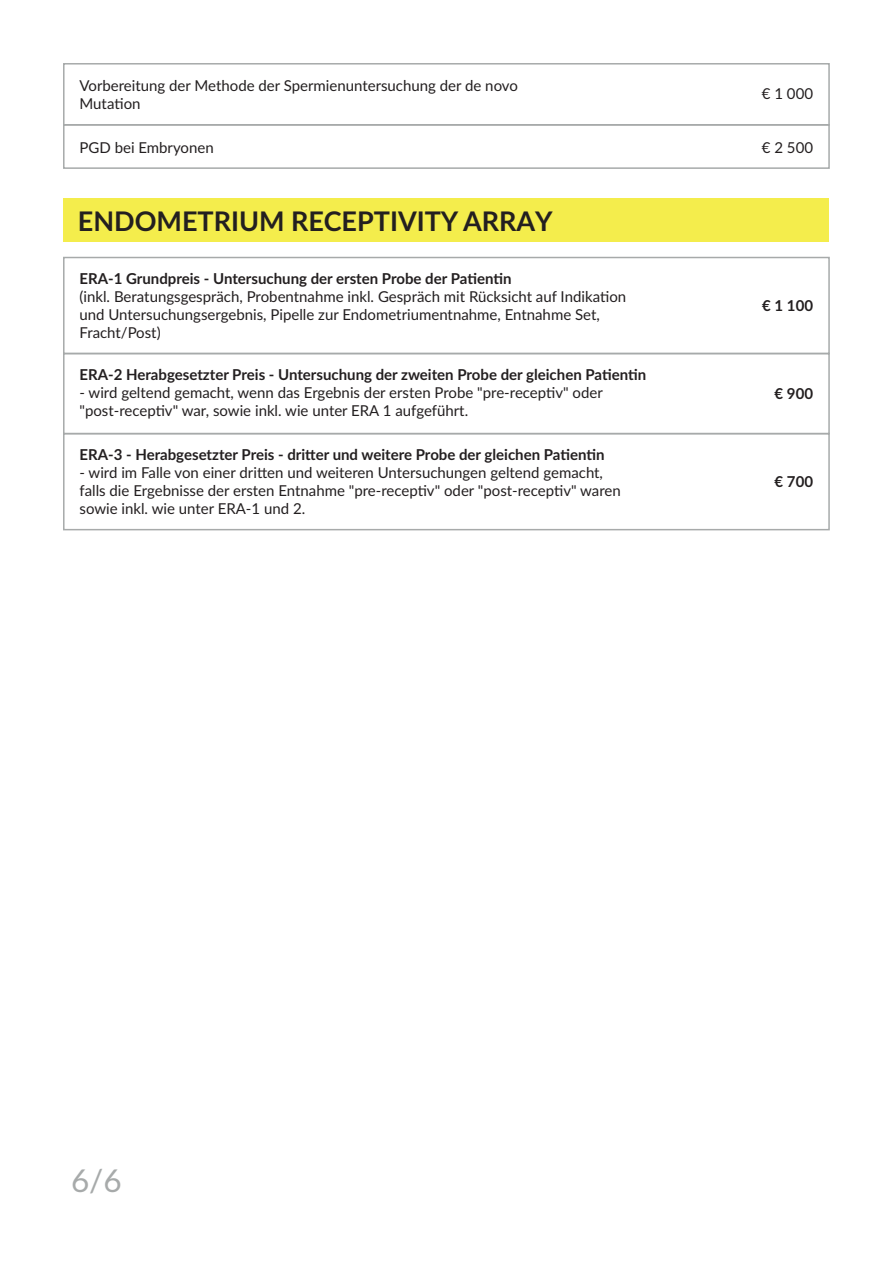
<style>
.page{position:relative;width:893px;height:1263px;background:#fff}
.page>*{position:absolute;margin:0;border:0;box-sizing:border-box;transform-origin:0 0}
.t1{font:31.5px "Lato Latin";color:#a7aaaa}
.t2{font:700 27px "Lato Latin";color:#231f20}
.t3{font:15px/18px "Lato Latin";color:#231f20}
.t4{font:700 15px "Lato Latin";color:#231f20}
</style>
<div class="page">
<div style="left:64px;top:199px;width:765px;height:43px;background:#f4ed4c"></div>
<div style="left:63px;top:257px;width:767px;height:97px;border:2px solid #a7aaaa"></div>
<div style="left:63px;top:353px;width:767px;height:81px;border:2px solid #a7aaaa"></div>
<div style="left:63px;top:433px;width:767px;height:97px;border:2px solid #a7aaaa"></div>
<div style="left:63px;top:63px;width:767px;height:63px;border:2px solid #a7aaaa"></div>
<div style="left:63px;top:124px;width:767px;height:45px;border:2px solid #a7aaaa"></div>
<p class="t3" style="left:80px;top:77px;width:440px">Vorbereitung der Methode der Spermienuntersuchung der de novo<br>Mutation</p>
<p class="t3" style="left:762px;top:85px;width:53px">€ 1 000</p>
<p class="t3" style="left:80px;top:138px;width:136px">PGD bei Embryonen</p>
<p class="t3" style="left:762px;top:138px;width:53px">€ 2 500</p>
<h2 class="t2" style="left:78px;top:205px;width:476px">ENDOMETRIUM RECEPTIVITY ARRAY</h2>
<p class="t4" style="left:79px;top:270px;width:433px">ERA-1 Grundpreis - Untersuchung der ersten Probe der Patientin</p>
<p class="t3" style="left:79px;top:288px;width:548px">(inkl. Beratungsgespräch, Probentnahme inkl. Gespräch mit Rücksicht auf Indikation und Untersuchungsergebnis, Pipelle zur Endometriumentnahme, Entnahme Set,<br>Fracht/Post)</p>
<p class="t4" style="left:762px;top:296px;width:52px">€ 1 100</p>
<p class="t4" style="left:79px;top:366px;width:568px">ERA-2 Herabgesetzter Preis - Untersuchung der zweiten Probe der gleichen Patientin</p>
<p class="t3" style="left:79px;top:384px;width:525px">- wird geltend gemacht, wenn das Ergebnis der ersten Probe "pre-receptiv" oder "post-receptiv" war, sowie inkl. wie unter ERA 1 aufgeführt.</p>
<p class="t4" style="left:775px;top:384px;width:40px">€ 900</p>
<p class="t4" style="left:79px;top:446px;width:527px">ERA-3 - Herabgesetzter Preis - dritter und weitere Probe der gleichen Patientin</p>
<p class="t3" style="left:79px;top:464px;width:543px">- wird im Falle von einer dritten und weiteren Untersuchungen geltend gemacht, falls die Ergebnisse der ersten Entnahme "pre-receptiv" oder "post-receptiv" waren sowie inkl. wie unter ERA-1 und 2.</p>
<p class="t4" style="left:775px;top:472px;width:40px">€ 700</p>
<h1 class="t1" style="left:71px;top:1162px;width:52px">6/6</h1>
</div>
